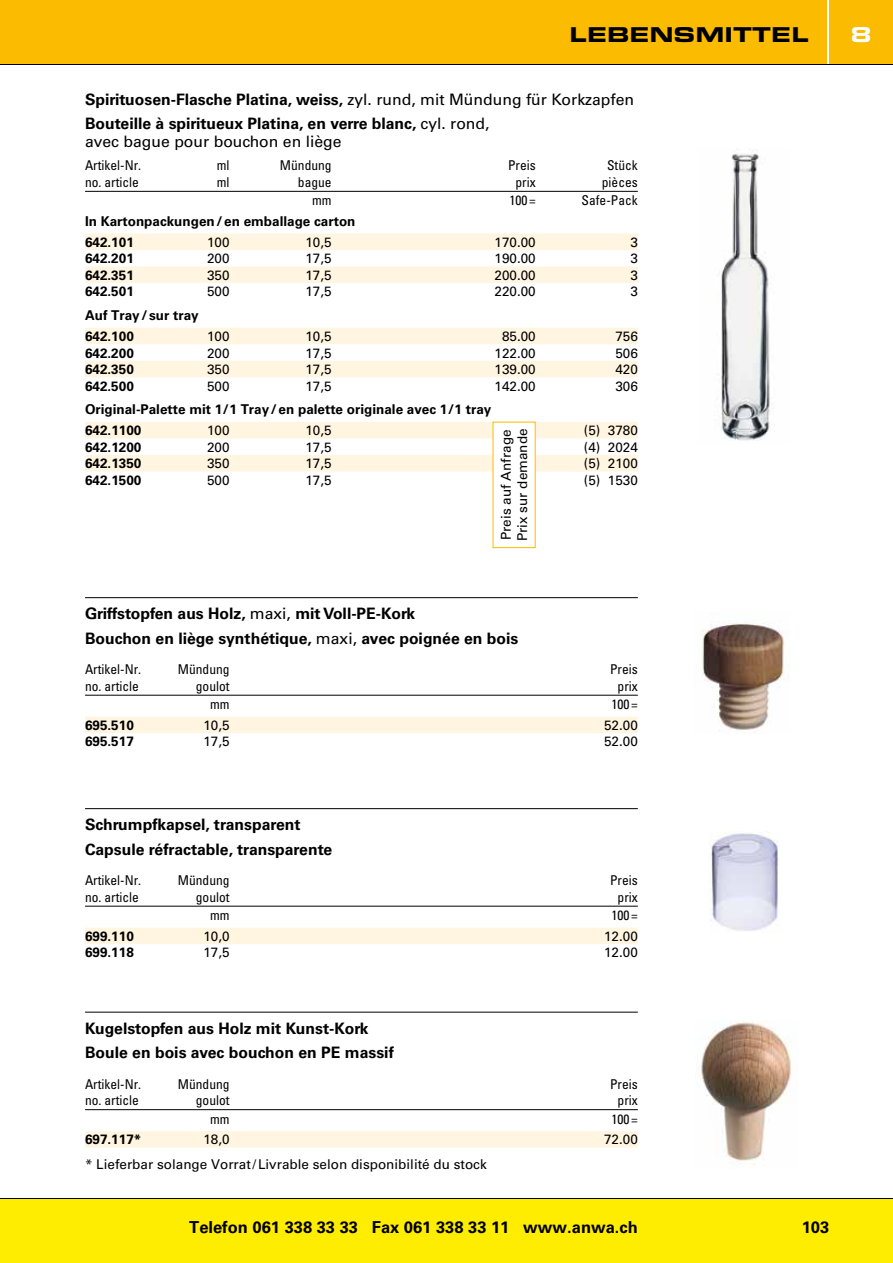
<style>
.page{position:relative;width:893px;height:1263px;background:#fff}
.page>*{position:absolute;margin:0;border:0;box-sizing:border-box;transform-origin:0 0}
.t1{font:700 expanded 21px "Eurostile BQ";color:#000}
.t2{font:700 expanded 21px "Eurostile BQ";color:#fff}
.t3{font:700 16.5px "Univers LT Std";color:#000}
.t4{font:700 15.75px/24.5px "Univers LT Std";color:#000}
.t5{font:15.75px "Univers LT Std";color:#000}
.t6{font:13.5px/16.5px "Univers LT Std";color:#000}
.t7{font:700 13.5px/20.7px "Univers LT Std";color:#000}
.t8{font:condensed 13.5px "Univers LT Std";color:#000}
.s1{font-weight:400}
</style>
<div class="page">
<div style="left:0;top:1199px;width:893px;height:64px;background:#ffed00"></div>
<div style="left:829px;top:0;width:64px;height:64px;background:#fabb00"></div>
<div style="left:0;top:0;width:826px;height:64px;background:#fabb00"></div>
<hr style="left:0;top:1198px;width:893px;height:1px;background:#000">
<hr style="left:0;top:64px;width:893px;height:1px;background:#000">
<img style="left:721px;top:153px;width:54px;height:288px">
<hr style="left:85px;top:597px;width:553px;height:1px;background:#000">
<hr style="left:85px;top:695px;width:553px;height:1px;background:#000">
<div style="left:85px;top:717px;width:553px;height:16px;background:#fff5e0"></div>
<img style="left:702px;top:622px;width:85px;height:111px">
<hr style="left:85px;top:808px;width:553px;height:1px;background:#000">
<hr style="left:85px;top:906px;width:553px;height:1px;background:#000">
<div style="left:85px;top:928px;width:553px;height:16px;background:#fff5e0"></div>
<img style="left:709px;top:831px;width:69px;height:100px">
<hr style="left:85px;top:1012px;width:553px;height:1px;background:#000">
<hr style="left:85px;top:1109px;width:553px;height:1px;background:#000">
<div style="left:85px;top:1131px;width:553px;height:16px;background:#fff5e0"></div>
<img style="left:696px;top:1021px;width:95px;height:140px">
<hr style="left:85px;top:191px;width:553px;height:1px;background:#000">
<div style="left:85px;top:234px;width:553px;height:16px;background:#fff5e0"></div>
<div style="left:85px;top:267px;width:553px;height:16px;background:#fff5e0"></div>
<div style="left:85px;top:328px;width:553px;height:16px;background:#fff5e0"></div>
<div style="left:85px;top:361px;width:553px;height:16px;background:#fff5e0"></div>
<div style="left:85px;top:422px;width:553px;height:16px;background:#fff5e0"></div>
<div style="left:85px;top:455px;width:553px;height:16px;background:#fff5e0"></div>
<div style="left:493px;top:422px;width:42px;height:126px;background:#fff"></div>
<h1 class="t1" style="left:570px;top:22px;width:241px">LEBENSMITTEL</h1>
<h1 class="t2" style="left:851px;top:22px;width:22px">8</h1>
<p class="t4" style="left:85px;top:87px;width:551px">Spirituosen-Flasche Platina, weiss, <span class="s1">zyl. rund, mit Mündung für Korkzapfen<br></span>Bouteille à spiritueux Platina, en verre blanc, <span class="s1">cyl. rond,</span></p>
<p class="t5" style="left:85px;top:132px;width:258px">avec bague pour bouchon en liège</p>
<p class="t8" style="left:85px;top:157px;width:58px">Artikel-Nr.</p>
<p class="t8" style="left:217px;top:157px;width:14px">ml</p>
<p class="t8" style="left:280px;top:157px;width:53px">Mündung</p>
<p class="t8" style="left:508px;top:157px;width:29px">Preis</p>
<p class="t8" style="left:607px;top:157px;width:32px">Stück</p>
<p class="t8" style="left:85px;top:173px;width:55px">no. article</p>
<p class="t8" style="left:217px;top:173px;width:14px">ml</p>
<p class="t8" style="left:298px;top:173px;width:35px">bague</p>
<p class="t8" style="left:516px;top:173px;width:22px">prix</p>
<p class="t8" style="left:602px;top:173px;width:37px">pièces</p>
<p class="t8" style="left:312px;top:192px;width:21px">mm</p>
<p class="t8" style="left:509px;top:192px;width:28px">100=</p>
<p class="t8" style="left:582px;top:192px;width:58px">Safe-Pack</p>
<p class="t7" style="left:85px;top:211px;width:272px">In Kartonpackungen/en emballage carton<br>642.101</p>
<p class="t6" style="left:207px;top:234px;width:24px">100</p>
<p class="t6" style="left:305px;top:234px;width:28px">10,5</p>
<p class="t6" style="left:494px;top:234px;width:43px">170.00</p>
<p class="t6" style="left:630px;top:234px;width:9px">3</p>
<p class="t7" style="left:85px;top:248px;width:50px">642.201</p>
<p class="t6" style="left:207px;top:250px;width:24px">200</p>
<p class="t6" style="left:305px;top:250px;width:28px">17,5</p>
<p class="t6" style="left:494px;top:250px;width:43px">190.00</p>
<p class="t6" style="left:630px;top:250px;width:9px">3</p>
<p class="t7" style="left:85px;top:265px;width:50px">642.351</p>
<p class="t6" style="left:207px;top:267px;width:24px">350</p>
<p class="t6" style="left:305px;top:267px;width:28px">17,5</p>
<p class="t6" style="left:494px;top:267px;width:43px">200.00</p>
<p class="t6" style="left:630px;top:267px;width:9px">3</p>
<p class="t7" style="left:85px;top:281px;width:50px">642.501</p>
<p class="t6" style="left:207px;top:283px;width:24px">500</p>
<p class="t6" style="left:305px;top:283px;width:28px">17,5</p>
<p class="t6" style="left:494px;top:283px;width:43px">220.00</p>
<p class="t6" style="left:630px;top:283px;width:9px">3</p>
<p class="t7" style="left:85px;top:305px;width:115px">Auf Tray/ sur tray<br>642.100</p>
<p class="t6" style="left:207px;top:328px;width:24px">100</p>
<p class="t6" style="left:305px;top:328px;width:28px">10,5</p>
<p class="t6" style="left:502px;top:328px;width:35px">85.00</p>
<p class="t6" style="left:615px;top:328px;width:24px">756</p>
<p class="t7" style="left:85px;top:343px;width:50px">642.200</p>
<p class="t6" style="left:207px;top:345px;width:24px">200</p>
<p class="t6" style="left:305px;top:345px;width:28px">17,5</p>
<p class="t6" style="left:494px;top:345px;width:43px">122.00</p>
<p class="t6" style="left:615px;top:345px;width:24px">506</p>
<p class="t7" style="left:85px;top:359px;width:50px">642.350</p>
<p class="t6" style="left:207px;top:361px;width:24px">350</p>
<p class="t6" style="left:305px;top:361px;width:28px">17,5</p>
<p class="t6" style="left:494px;top:361px;width:43px">139.00</p>
<p class="t6" style="left:615px;top:361px;width:24px">420</p>
<p class="t7" style="left:85px;top:376px;width:50px">642.500</p>
<p class="t6" style="left:207px;top:378px;width:24px">500</p>
<p class="t6" style="left:305px;top:378px;width:28px">17,5</p>
<p class="t6" style="left:494px;top:378px;width:43px">142.00</p>
<p class="t6" style="left:615px;top:378px;width:24px">306</p>
<p class="t7" style="left:85px;top:399px;width:408px">Original-Palette mit 1/1 Tray/en palette originale avec 1/1 tray<br>642.1100</p>
<p class="t6" style="left:207px;top:422px;width:24px">100</p>
<p class="t6" style="left:305px;top:422px;width:28px">10,5</p>
<p class="t6" style="left:584px;top:422px;width:56px">(5) 3780</p>
<p class="t6" style="left:498px;top:541px;width:114px;rotate:-90deg">Preis auf Anfrage<br>Prix sur demande</p>
<p class="t7" style="left:85px;top:437px;width:58px">642.1200</p>
<p class="t6" style="left:207px;top:439px;width:24px">200</p>
<p class="t6" style="left:305px;top:439px;width:28px">17,5</p>
<p class="t6" style="left:584px;top:439px;width:56px">(4) 2024</p>
<p class="t7" style="left:85px;top:453px;width:58px">642.1350</p>
<p class="t6" style="left:207px;top:455px;width:24px">350</p>
<p class="t6" style="left:305px;top:455px;width:28px">17,5</p>
<p class="t6" style="left:584px;top:455px;width:56px">(5) 2100</p>
<p class="t7" style="left:85px;top:470px;width:58px">642.1500</p>
<p class="t6" style="left:207px;top:472px;width:24px">500</p>
<p class="t6" style="left:305px;top:472px;width:28px">17,5</p>
<p class="t6" style="left:584px;top:472px;width:56px">(5) 1530</p>
<p class="t4" style="left:85px;top:602px;width:435px">Griffstopfen aus Holz, <span class="s1">maxi,</span> mit Voll-PE-Kork<br>Bouchon en liège synthétique, <span class="s1">maxi,</span> avec poignée en bois</p>
<p class="t8" style="left:85px;top:661px;width:58px">Artikel-Nr.</p>
<p class="t8" style="left:178px;top:661px;width:53px">Mündung</p>
<p class="t8" style="left:610px;top:661px;width:29px">Preis</p>
<p class="t8" style="left:85px;top:677px;width:55px">no. article</p>
<p class="t8" style="left:196px;top:677px;width:35px">goulot</p>
<p class="t8" style="left:618px;top:677px;width:22px">prix</p>
<p class="t8" style="left:210px;top:696px;width:21px">mm</p>
<p class="t8" style="left:611px;top:696px;width:28px">100 =</p>
<p class="t7" style="left:85px;top:715px;width:50px">695.510</p>
<p class="t6" style="left:203px;top:717px;width:28px">10,5</p>
<p class="t6" style="left:604px;top:717px;width:35px">52.00</p>
<p class="t7" style="left:85px;top:731px;width:50px">695.517</p>
<p class="t6" style="left:203px;top:733px;width:28px">17,5</p>
<p class="t6" style="left:604px;top:733px;width:35px">52.00</p>
<p class="t4" style="left:85px;top:813px;width:249px">Schrumpfkapsel, transparent<br>Capsule réfractable, transparente</p>
<p class="t8" style="left:85px;top:872px;width:58px">Artikel-Nr.</p>
<p class="t8" style="left:178px;top:872px;width:53px">Mündung</p>
<p class="t8" style="left:610px;top:872px;width:29px">Preis</p>
<p class="t8" style="left:85px;top:888px;width:55px">no. article</p>
<p class="t8" style="left:196px;top:888px;width:35px">goulot</p>
<p class="t8" style="left:618px;top:888px;width:22px">prix</p>
<p class="t8" style="left:210px;top:907px;width:21px">mm</p>
<p class="t8" style="left:611px;top:907px;width:28px">100 =</p>
<p class="t7" style="left:85px;top:926px;width:50px">699.110</p>
<p class="t6" style="left:203px;top:928px;width:28px">10,0</p>
<p class="t6" style="left:604px;top:928px;width:35px">12.00</p>
<p class="t7" style="left:85px;top:942px;width:50px">699.118</p>
<p class="t6" style="left:203px;top:944px;width:28px">17,5</p>
<p class="t6" style="left:604px;top:944px;width:35px">12.00</p>
<p class="t4" style="left:85px;top:1016px;width:310px">Kugelstopfen aus Holz mit Kunst-Kork<br>Boule en bois avec bouchon en PE massif</p>
<p class="t8" style="left:85px;top:1075px;width:58px">Artikel-Nr.</p>
<p class="t8" style="left:178px;top:1075px;width:53px">Mündung</p>
<p class="t8" style="left:610px;top:1075px;width:29px">Preis</p>
<p class="t8" style="left:85px;top:1092px;width:55px">no. article</p>
<p class="t8" style="left:196px;top:1092px;width:35px">goulot</p>
<p class="t8" style="left:618px;top:1092px;width:22px">prix</p>
<p class="t8" style="left:210px;top:1110px;width:21px">mm</p>
<p class="t8" style="left:611px;top:1110px;width:28px">100 =</p>
<p class="t7" style="left:85px;top:1129px;width:58px">697.117*</p>
<p class="t6" style="left:203px;top:1131px;width:28px">18,0</p>
<p class="t6" style="left:604px;top:1131px;width:35px">72.00</p>
<p class="t6" style="left:85px;top:1156px;width:403px">* Lieferbar solange Vorrat/Livrable selon disponibilité du stock</p>
<p class="t3" style="left:189px;top:1218px;width:450px">Telefon 061 338 33 33 Fax 061 338 33 11 www.anwa.ch</p>
<p class="t3" style="left:802px;top:1218px;width:29px">103</p>
</div>
